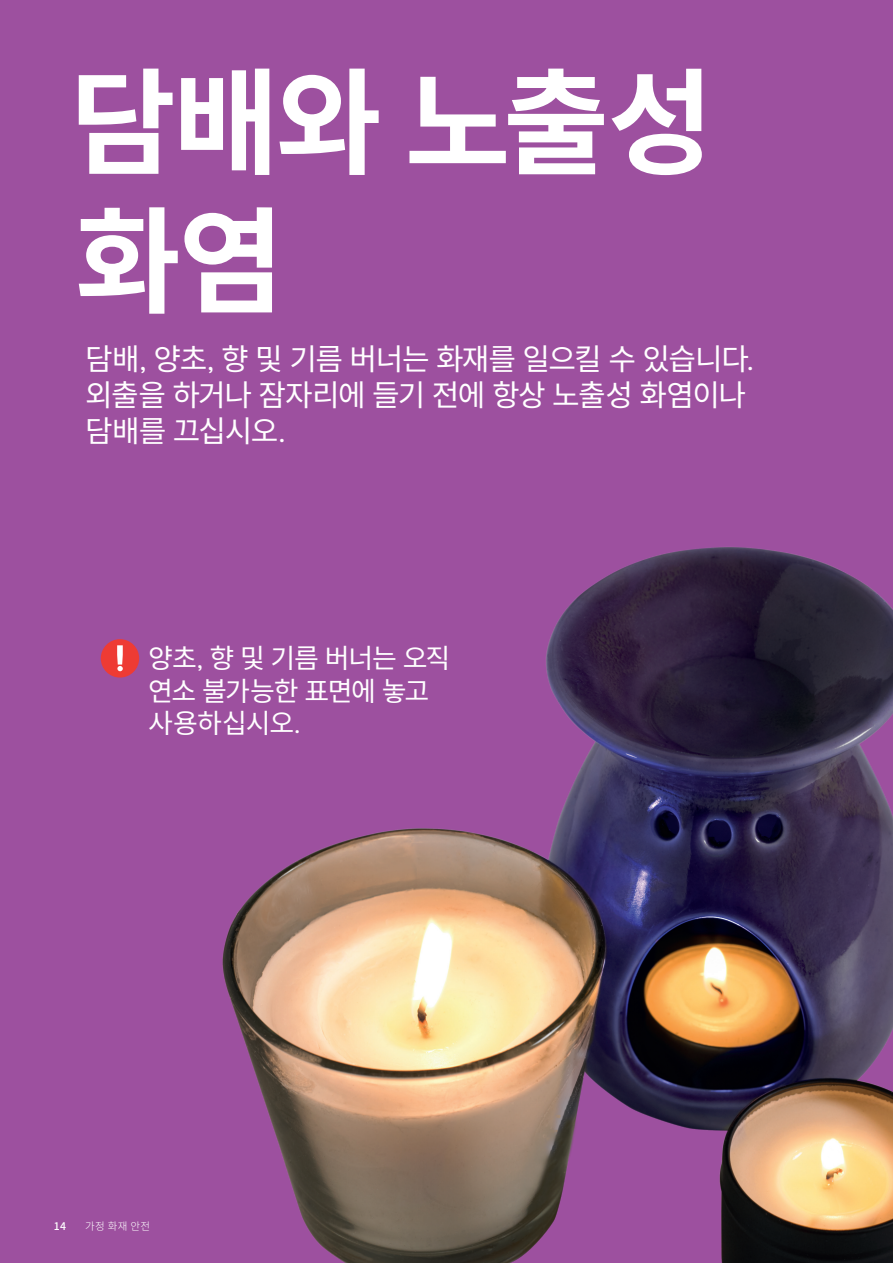
<style>
.page{position:relative;width:893px;height:1263px;background:#9d509f}
.page>*{position:absolute;margin:0;border:0;box-sizing:border-box;transform-origin:0 0}
.t1{font:700 115.5px/138.6px "Noto Sans CJ Kkr";letter-spacing:-.025em;color:#fff}
.t2{font:30px/36px "Noto Sans CJ Kkr";letter-spacing:-.045em;color:#fff}
.t3{font:27px/32.4px "Noto Sans CJ Kkr";letter-spacing:-.045em;color:#fff}
.t4{font:300 10.5px "Noto Sans CJ Kkr";color:#fff}
.t5{font:500 10.5px "Noto Sans CJ Kkr";color:#fff}
.s1{font-family:"Post Grotesk"}
</style>
<div class="page">
<img style="left:222px;top:547px;width:671px;height:716px">
<svg style="left:101px;top:639px;width:38px;height:38px"></svg>
<p class="t1" style="left:70px;top:56px;width:645px">담배와 노출성 화염</p>
<p class="t2" style="left:85px;top:341px;width:671px">담배<span class="s1">,</span> 양초<span class="s1">,</span> 향 및 기름 버너는 화재를 일으킬 수 있습니다<span class="s1">. </span>외출을 하거나 잠자리에 들기 전에 항상 노출성 화염이나 담배를 끄십시오<span class="s1">.</span></p>
<p class="t3" style="left:148px;top:643px;width:303px">양초<span class="s1">,</span> 향 및 기름 버너는 오직 연소 불가능한 표면에 놓고 사용하십시오<span class="s1">.</span></p>
<p class="t5" style="left:54px;top:1220px;width:14px">14</p>
<p class="t4" style="left:85px;top:1220px;width:67px">가정 화재 안전</p>
</div>
